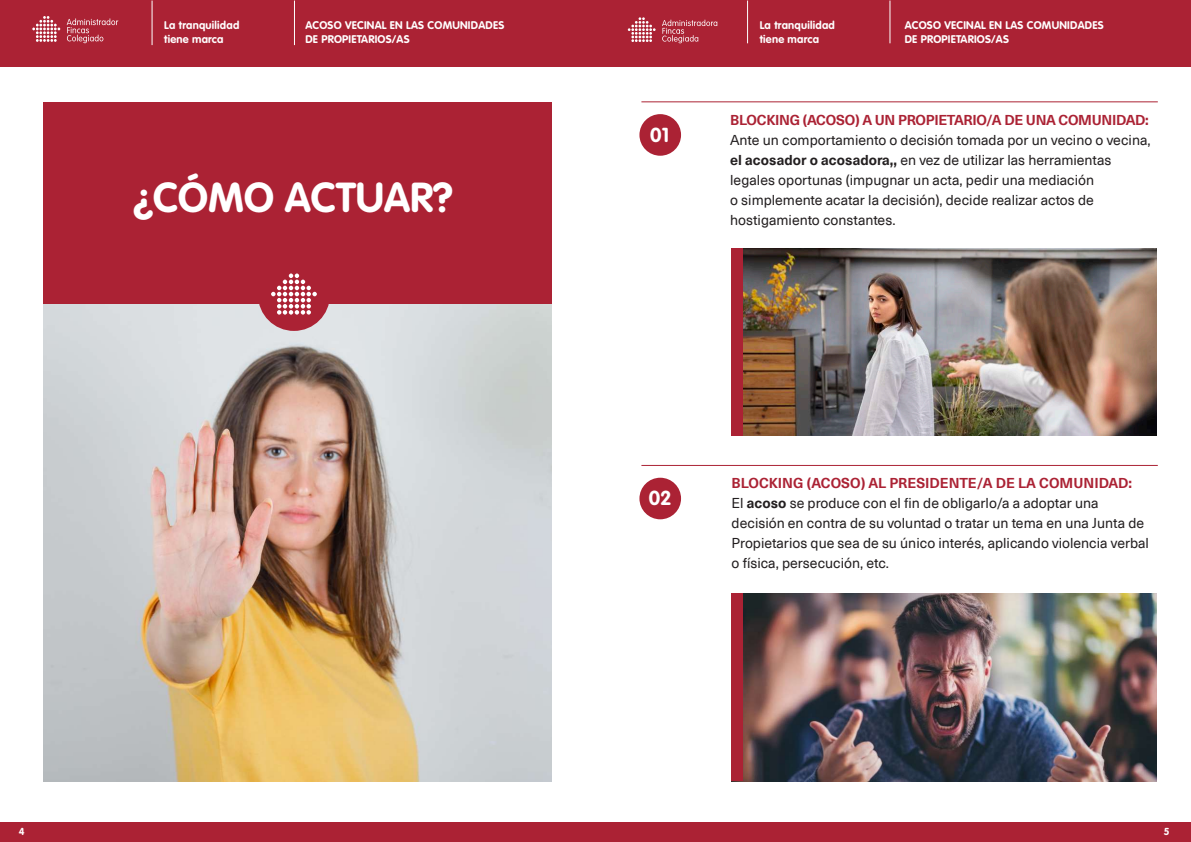
<style>
.page{position:relative;width:1191px;height:842px;background:#fff}
.page>*{position:absolute;margin:0;border:0;box-sizing:border-box;transform-origin:0 0}
.t1{font:700 41.3px "VAG Rounded";color:#fff}
.t2{font:700 20px "VAG Rounded";color:#fff}
.t3{font:14px/20px "Neue Haas Unica Pro";color:#231f20}
.t4{font:700 14px "Neue Haas Unica Pro";letter-spacing:-.02em;color:#ab2234}
.t5{font:700 11px/14px "VAG Rounded";letter-spacing:.02em;color:#fff}
.t6{font:700 10px "VAG Rounded";color:#fff}
.s1{font-weight:700}
.s2{font-weight:700;color:#ab2234}
</style>
<div class="page">
<div style="left:0;top:822px;width:595px;height:20px;background:#ab2234"></div>
<img style="left:43px;top:304px;width:508px;height:477px">
<div style="left:595px;top:822px;width:596px;height:20px;background:#ab2234"></div>
<div style="left:595px;top:0;width:596px;height:67px;background:#ab2234"></div>
<div style="left:0;top:0;width:595px;height:67px;background:#ab2234"></div>
<svg style="left:32px;top:16px;width:28px;height:26px"></svg>
<svg style="left:67px;top:18px;width:51px;height:25px"></svg>
<hr style="left:294px;top:1px;width:1px;height:44px;background:#fff">
<hr style="left:152px;top:1px;width:1px;height:44px;background:#fff">
<hr style="left:889px;top:1px;width:1px;height:42px;background:#fff">
<hr style="left:747px;top:1px;width:1px;height:42px;background:#fff">
<svg style="left:628px;top:17px;width:27px;height:25px"></svg>
<svg style="left:662px;top:20px;width:55px;height:23px"></svg>
<hr style="left:641px;top:101px;width:516px;height:1px;background:#ab2234">
<hr style="left:641px;top:465px;width:516px;height:1px;background:#ab2234">
<div style="left:639px;top:114px;width:42px;height:42px;background:#ab2234;border-radius:50%"></div>
<div style="left:639px;top:478px;width:42px;height:41px;background:#ab2234;border-radius:50%"></div>
<div style="left:43px;top:102px;width:508px;height:202px;background:#ab2234"></div>
<div style="left:258px;top:259px;width:72px;height:72px;background:#ab2234;border-radius:50%"></div>
<svg style="left:271px;top:273px;width:46px;height:42px"></svg>
<img style="left:743px;top:248px;width:413px;height:187px">
<img style="left:743px;top:594px;width:413px;height:187px">
<div style="left:731px;top:248px;width:12px;height:187px;background:#ab2234"></div>
<div style="left:731px;top:594px;width:12px;height:187px;background:#ab2234"></div>
<p class="t5" style="left:164px;top:18px;width:77px">La tranquilidad tiene marca</p>
<p class="t5" style="left:759px;top:18px;width:77px">La tranquilidad tiene marca</p>
<p class="t5" style="left:305px;top:18px;width:200px">ACOSO VECINAL EN LAS COMUNIDADES<br>DE PROPIETARIOS/AS</p>
<p class="t5" style="left:904px;top:18px;width:200px">ACOSO VECINAL EN LAS COMUNIDADES<br>DE PROPIETARIOS/AS</p>
<h1 class="t1" style="left:133px;top:174px;width:321px">¿CÓMO ACTUAR?</h1>
<h2 class="t2" style="left:650px;top:123px;width:20px">01</h2>
<p class="t4" style="left:730px;top:111px;width:420px">BLOCKING (ACOSO) A UN PROPIETARIO/A DE UNA COMUNIDAD:</p>
<p class="t3" style="left:730px;top:130px;width:422px">Ante un comportamiento o decisión tomada por un vecino o vecina, <span class="s1">el acosador o acosadora,,</span> en vez de utilizar las herramientas legales oportunas (impugnar un acta, pedir una mediación<br>o simplemente acatar la decisión), decide realizar actos de hostigamiento constantes.</p>
<h2 class="t2" style="left:649px;top:486px;width:24px">02</h2>
<p class="t3" style="left:731px;top:474px;width:419px"><span class="s2">BLOCKING (ACOSO) AL PRESIDENTE/A DE LA COMUNIDAD:<br></span>El <span class="s1">acoso</span> se produce con el fin de obligarlo/a a adoptar una decisión en contra de su voluntad o tratar un tema en una Junta de Propietarios que sea de su único interés, aplicando violencia verbal o física, persecución, etc.</p>
<p class="t6" style="left:19px;top:826px;width:7px">4</p>
<p class="t6" style="left:1164px;top:825px;width:7px">5</p>
</div>
